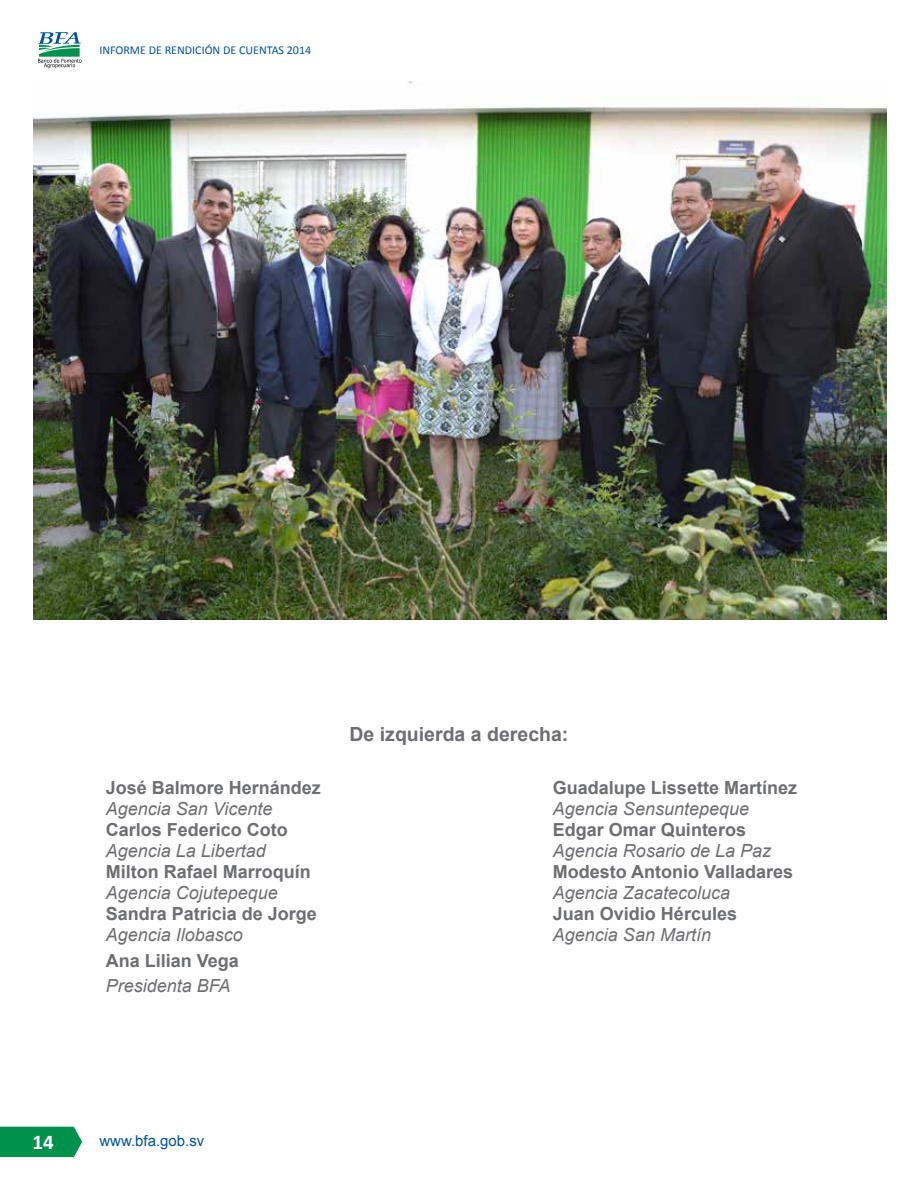
<style>
.page{position:relative;width:918px;height:1188px;background:#fff}
.page>*{position:absolute;margin:0;border:0;box-sizing:border-box;transform-origin:0 0}
.t1{font:700 21px "Calibri";color:#fff}
.t2{font:700 19.5px "Arial";color:#6d6e71}
.t3{font:700 18px "Arial";color:#6d6e71}
.t4{font:italic 18px "Arial";color:#6d6e71}
.t5{font:15px "Arial";color:#00539b}
.t6{font:12px "Calibri";color:#00539b}
</style>
<div class="page">
<svg style="left:0;top:1126px;width:82px;height:32px;background:#189b5d"></svg>
<svg style="left:38px;top:32px;width:44px;height:37px"></svg>
<img style="left:33px;top:81px;width:853px;height:539px">
<p class="t6" style="left:99px;top:43px;width:213px">INFORME DE RENDICIÓN DE CUENTAS 2014</p>
<p class="t3" style="left:106px;top:776px;width:217px">José Balmore Hernández</p>
<p class="t4" style="left:106px;top:797px;width:168px">Agencia San Vicente</p>
<p class="t3" style="left:106px;top:818px;width:184px">Carlos Federico Coto</p>
<p class="t4" style="left:106px;top:839px;width:162px">Agencia La Libertad</p>
<p class="t3" style="left:106px;top:860px;width:207px">Milton Rafael Marroquín</p>
<p class="t4" style="left:106px;top:881px;width:174px">Agencia Cojutepeque</p>
<p class="t3" style="left:106px;top:902px;width:213px">Sandra Patricia de Jorge</p>
<p class="t4" style="left:106px;top:923px;width:139px">Agencia Ilobasco</p>
<p class="t3" style="left:106px;top:948px;width:135px">Ana Lilian Vega</p>
<p class="t4" style="left:106px;top:974px;width:126px">Presidenta BFA</p>
<p class="t2" style="left:350px;top:721px;width:220px">De izquierda a derecha:</p>
<p class="t3" style="left:553px;top:776px;width:246px">Guadalupe Lissette Martínez</p>
<p class="t4" style="left:553px;top:797px;width:198px">Agencia Sensuntepeque</p>
<p class="t3" style="left:553px;top:818px;width:195px">Edgar Omar Quinteros</p>
<p class="t4" style="left:553px;top:839px;width:220px">Agencia Rosario de La Paz</p>
<p class="t3" style="left:553px;top:860px;width:242px">Modesto Antonio Valladares</p>
<p class="t4" style="left:553px;top:881px;width:179px">Agencia Zacatecoluca</p>
<p class="t3" style="left:553px;top:902px;width:186px">Juan Ovidio Hércules</p>
<p class="t4" style="left:553px;top:923px;width:160px">Agencia San Martín</p>
<p class="t1" style="left:32px;top:1129px;width:23px">14</p>
<p class="t5" style="left:99px;top:1131px;width:107px">www.bfa.gob.sv</p>
</div>
